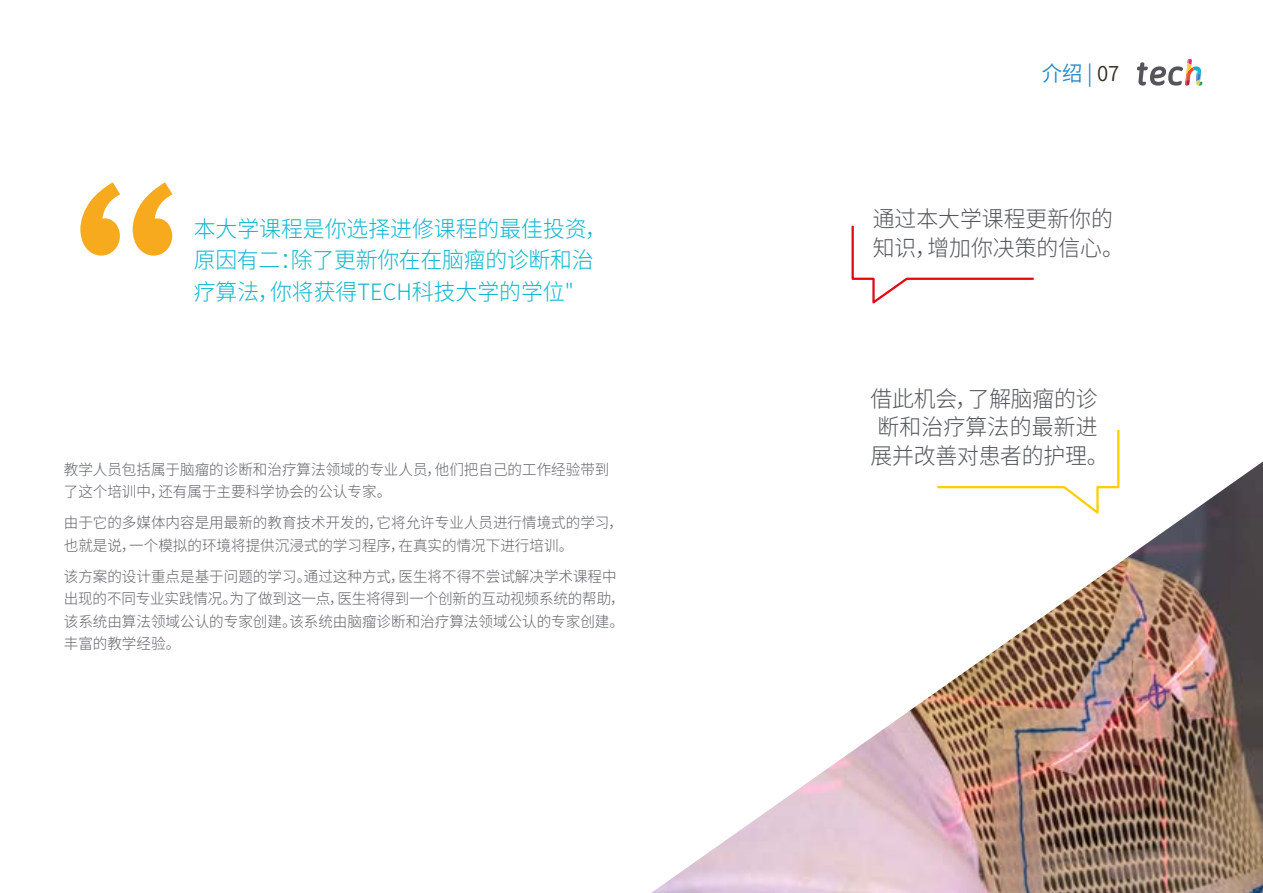
<style>
.page{position:relative;width:1263px;height:893px;background:#fff}
.page>*{position:absolute;margin:0;border:0;box-sizing:border-box;transform-origin:0 0}
.t1{font:300 22.5px/31.5px "Source Han Sans CN";color:#0fb6cf}
.t2{font:300 22.5px/28.5px "Source Han Sans CN";color:#52555b;text-align:center}
.t3{font:21px "Source Han Sans CN";color:#2488c9}
.t4{font:300 15px/22.5px "Source Han Sans CN";color:#61646a}
.s1{color:#312e20}
</style>
<div class="page">
<svg style="left:80px;top:182px;width:92px;height:74px"></svg>
<svg style="left:1117px;top:429px;width:3px;height:32px"></svg>
<svg style="left:851px;top:225px;width:183px;height:79px"></svg>
<img style="left:651px;top:461px;width:612px;height:432px">
<svg style="left:1137px;top:59px;width:65px;height:27px"></svg>
<h1 class="t1" style="left:194px;top:213px;width:415px">本大学课程是你选择进修课程的最佳投资，原因有二：除了更新你在在脑瘤的诊断和治疗算法，你将获得TECH科技大学的学位"</h1>
<p class="t4" style="left:64px;top:458px;width:547px">教学人员包括属于脑瘤的诊断和治疗算法领域的专业人员，他们把自己的工作经验带到了这个培训中，还有属于主要科学协会的公认专家。</p>
<p class="t4" style="left:64px;top:512px;width:561px">由于它的多媒体内容是用最新的教育技术开发的，它将允许专业人员进行情境式的学习，也就是说，一个模拟的环境将提供沉浸式的学习程序，在真实的情况下进行培训。</p>
<p class="t4" style="left:64px;top:565px;width:562px">该方案的设计重点是基于问题的学习。通过这种方式，医生将不得不尝试解决学术课程中出现的不同专业实践情况。为了做到这一点，医生将得到一个创新的互动视频系统的帮助，该系统由算法领域公认的专家创建。该系统由脑瘤诊断和治疗算法领域公认的专家创建。丰富的教学经验。</p>
<h2 class="t3" style="left:1042px;top:61px;width:79px">介绍 | <span class="s1">07</span></h2>
<h1 class="t2" style="left:873px;top:205px;width:253px;text-align:left">通过本大学课程更新你的知识，增加你决策的信心。</h1>
<h1 class="t2" style="left:871px;top:385px;width:240px">借此机会，了解脑瘤的诊断和治疗算法的最新进展并改善对患者的护理。</h1>
</div>
